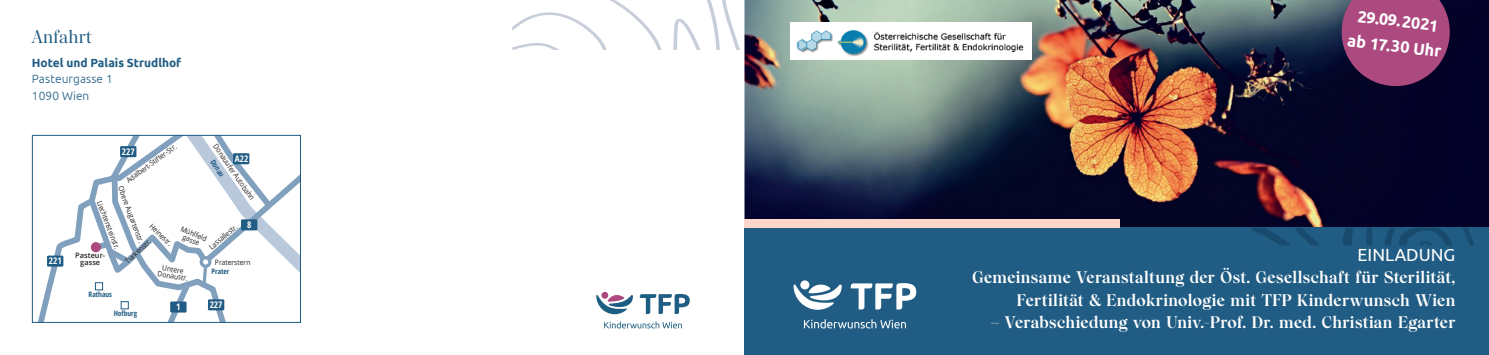
<style>
.page{position:relative;width:1489px;height:355px;background:#fff}
.page>*{position:absolute;margin:0;border:0;box-sizing:border-box;transform-origin:0 0}
.t1{font:17.5px "Ubuntu";color:#fff}
.t2{font:500 17.5px "Wulkan Display";letter-spacing:.01em;color:#205c83}
.t3{font:700 16.25px/22.5px "Wulkan Display";letter-spacing:.02em;color:#fff;text-align:right}
.t4{font:700 16.25px "Ubuntu";color:#fff}
.t5{font:700 11.88px "Ubuntu";color:#205c83}
.t6{font:300 11.88px/16.2px "Ubuntu";letter-spacing:.01em;color:#205c83}
.t7{font:700 condensed 9px "Open Sans";color:#fff}
.t8{font:7.38px/6.6px "Open Sans";letter-spacing:-.005em;color:#231f20;text-align:center;scale:.9 1}
.t9{font:700 condensed 7.38px "Open Sans";color:#205c83}
.t10{font:600 7.38px/6.6px "Open Sans";color:#231f20;text-align:center}
</style>
<div class="page">
<svg style="left:707px;top:0;width:33px;height:50px"></svg>
<svg style="left:673px;top:19px;width:27px;height:31px"></svg>
<svg style="left:512px;top:0;width:149px;height:50px"></svg>
<img style="left:744px;top:0;width:744px;height:227px">
<div style="left:744px;top:227px;width:744px;height:127px;background:#205c83"></div>
<svg style="left:1343px;top:228px;width:9px;height:17px"></svg>
<svg style="left:1462px;top:228px;width:12px;height:17px"></svg>
<svg style="left:1252px;top:228px;width:67px;height:17px"></svg>
<svg style="left:1366px;top:228px;width:6px;height:17px"></svg>
<svg style="left:1385px;top:228px;width:67px;height:17px"></svg>
<div style="left:744px;top:219px;width:376px;height:8px;background:#fcd7c9"></div>
<div style="left:789px;top:22px;width:242px;height:37px;background:#fff"></div>
<img style="left:796px;top:30px;width:228px;height:27px">
<svg style="left:1338px;top:0;width:114px;height:89px;background:#873c6d"></svg>
<svg style="left:804px;top:319px;width:102px;height:9px"></svg>
<svg style="left:793px;top:283px;width:48px;height:26px"></svg>
<div style="left:800px;top:280px;width:9px;height:9px;background:#fff;border-radius:50%"></div>
<svg style="left:850px;top:283px;width:66px;height:26px"></svg>
<svg style="left:38px;top:137px;width:261px;height:183px"></svg>
<div style="left:47px;top:255px;width:16px;height:11px;background:#205c83"></div>
<div style="left:120px;top:146px;width:16px;height:11px;background:#205c83"></div>
<div style="left:233px;top:153px;width:16px;height:11px;background:#205c83"></div>
<div style="left:208px;top:299px;width:16px;height:11px;background:#205c83"></div>
<div style="left:170px;top:301px;width:16px;height:11px;background:#205c83"></div>
<div style="left:241px;top:219px;width:16px;height:11px;background:#205c83"></div>
<div style="left:91px;top:242px;width:10px;height:10px;background:#ac4a80;border-radius:50%"></div>
<div style="left:95px;top:282px;width:8px;height:7px;background:#fff"></div>
<div style="left:95px;top:282px;width:8px;height:8px;border:1px solid #205c83"></div>
<div style="left:121px;top:301px;width:7px;height:7px;background:#fff"></div>
<div style="left:121px;top:301px;width:8px;height:8px;border:1px solid #205c83"></div>
<div style="left:32px;top:135px;width:269px;height:187px;border:1px solid #205c83"></div>
<svg style="left:604px;top:321px;width:78px;height:7px"></svg>
<svg style="left:596px;top:294px;width:37px;height:20px"></svg>
<div style="left:601px;top:291px;width:7px;height:7px;background:#ac4a80;border-radius:50%"></div>
<svg style="left:640px;top:293px;width:49px;height:20px"></svg>
<p class="t4" style="left:1358px;top:6px;width:83px;rotate:7deg">29.09.2021</p>
<p class="t2" style="left:32px;top:26px;width:62px">Anfahrt</p>
<p class="t4" style="left:1348px;top:30px;width:96px;rotate:7deg">ab 17.30 Uhr</p>
<p class="t5" style="left:32px;top:56px;width:151px">Hotel und Palais Strudlhof</p>
<p class="t6" style="left:32px;top:71px;width:82px">Pasteurgasse 1<br>1090 Wien</p>
<p class="t7" style="left:49px;top:254px;width:14px">221</p>
<p class="t8" style="left:218px;top:143px;width:75px;rotate:55deg">Donauufer Autobahn</p>
<p class="t8" style="left:125px;top:178px;width:69px;rotate:-36deg">Adalbert-Stifter-Str.</p>
<p class="t7" style="left:122px;top:145px;width:14px">227</p>
<p class="t7" style="left:235px;top:152px;width:15px">A22</p>
<p class="t9" style="left:216px;top:157px;width:20px;rotate:56deg">Donau</p>
<p class="t8" style="left:123px;top:185px;width:68px;rotate:69deg">Obere Augartenstr.</p>
<p class="t8" style="left:124px;top:259px;width:37px;rotate:-43deg">Türkenstr.</p>
<p class="t8" style="left:102px;top:199px;width:59px;rotate:69deg">Liechtensteinstr.</p>
<p class="t7" style="left:247px;top:218px;width:6px">8</p>
<p class="t8" style="left:153px;top:222px;width:33px;rotate:45deg">Heinestr.</p>
<p class="t8" style="left:208px;top:245px;width:40px;rotate:-40deg">Lassallestr.</p>
<p class="t8" style="left:215px;top:258px;width:41px">Praterstern</p>
<p class="t8" style="left:182px;top:225px;width:32px;rotate:23deg">Mühlfeld gasse</p>
<p class="t10" style="left:75px;top:252px;width:31px">Pasteur&shy;gasse</p>
<p class="t8" style="left:159px;top:263px;width:36px;rotate:9deg">Untere<br>Donaustr.</p>
<p class="t9" style="left:212px;top:265px;width:19px">Prater</p>
<p class="t9" style="left:89px;top:289px;width:25px">Rathaus</p>
<p class="t9" style="left:114px;top:308px;width:25px">Hofburg</p>
<p class="t7" style="left:176px;top:300px;width:6px">1</p>
<p class="t7" style="left:210px;top:298px;width:14px">227</p>
<p class="t1" style="left:1357px;top:243px;width:99px">EINLADUNG</p>
<p class="t3" style="left:972px;top:266px;width:484px">Gemeinsame Veranstaltung der Öst. Gesellschaft für Sterilität,<br>Fertilität &amp; Endokrinologie mit TFP Kinderwunsch Wien</p>
<p class="t3" style="left:990px;top:311px;width:466px">– Verabschiedung von Univ.-Prof. Dr. med. Christian Egarter</p>
</div>
